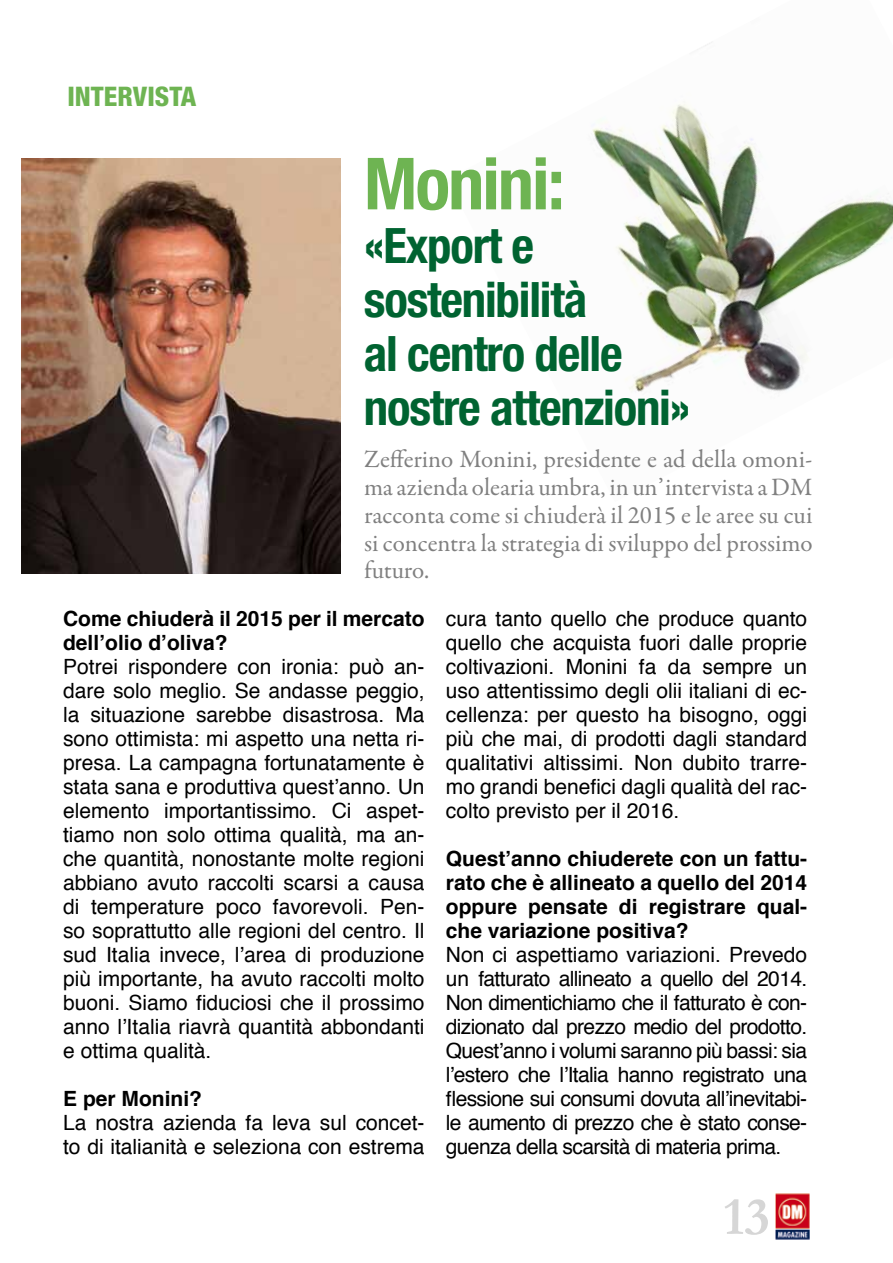
<style>
.page{position:relative;width:893px;height:1263px;background:#fff}
.page>*{position:absolute;margin:0;border:0;box-sizing:border-box;transform-origin:0 0}
.t1{font:700 condensed 72px "Helvetica Neue";letter-spacing:-.025em;color:#6eb452}
.t2{font:700 54px "Garamond";color:#d6d6d6}
.t3{font:700 condensed 48.9px/53.8px "Helvetica Neue";letter-spacing:-.025em;color:#006331}
.t4{font:800 condensed 27px "Helvetica Neue";color:#6eb452}
.t5{font:25.05px/27.9px "Garamond Premr Pro";letter-spacing:-.005em;color:#808080;text-align:justify}
.t6{font:21px/24px "Helvetica";color:#000;text-align:justify}
.t7{font:700 21px/24px "Helvetica";color:#000}
</style>
<div class="page">
<img style="left:775px;top:1193px;width:35px;height:47px">
<img style="left:592px;top:42px;width:301px;height:350px">
<img style="left:22px;top:159px;width:319px;height:414px">
<p class="t4" style="left:67px;top:79px;width:130px">INTERVISTA</p>
<h1 class="t1" style="left:364px;top:140px;width:202px">Monini:</h1>
<h3 class="t3" style="left:364px;top:218px;width:328px">«Export e sostenibilità<br>al centro delle nostre attenzioni»</h3>
<p class="t5" style="left:364px;top:446px;width:450px">Zefferino Monini, presidente e ad della omoni&shy;ma azienda olearia umbra, in un’intervista a DM racconta come si chiuderà il 2015 e le aree su cui si concentra la strategia di sviluppo del prossimo futuro.</p>
<p class="t7" style="left:63px;top:607px;width:363px">Come chiuderà il 2015 per il mercato dell’olio d’oliva?</p>
<p class="t6" style="left:63px;top:655px;width:363px">Potrei rispondere con ironia: può an&shy;dare solo meglio. Se andasse peggio, la situazione sarebbe disastrosa. Ma sono ottimista: mi aspetto una netta ri&shy;presa. La campagna fortunatamente è stata sana e produttiva quest’anno. Un elemento importantissimo. Ci aspet&shy;tiamo non solo ottima qualità, ma an&shy;che quantità, nonostante molte regioni abbiano avuto raccolti scarsi a causa di temperature poco favorevoli. Pen&shy;so soprattutto alle regioni del centro. Il sud Italia invece, l’area di produzione più importante, ha avuto raccolti molto buoni. Siamo fiduciosi che il prossimo anno l’Italia riavrà quantità abbondanti e ottima qualità.</p>
<p class="t7" style="left:63px;top:1087px;width:140px">E per Monini?</p>
<p class="t6" style="left:63px;top:1111px;width:363px">La nostra azienda fa leva sul concet&shy;to di italianità e seleziona con estrema</p>
<p class="t6" style="left:446px;top:607px;width:363px">cura tanto quello che produce quanto quello che acquista fuori dalle proprie coltivazioni. Monini fa da sempre un uso attentissimo degli olii italiani di ec&shy;cellenza: per questo ha bisogno, oggi più che mai, di prodotti dagli standard qualitativi altissimi. Non dubito trarre&shy;mo grandi benefici dagli qualità del rac&shy;colto previsto per il 2016.</p>
<p class="t7" style="left:446px;top:847px;width:363px;text-align:justify">Quest’anno chiuderete con un fattu&shy;rato che è allineato a quello del 2014 oppure pensate di registrare qual&shy;che variazione positiva?</p>
<p class="t6" style="left:446px;top:943px;width:363px">Non ci aspettiamo variazioni. Prevedo un fatturato allineato a quello del 2014.<br>Non dimentichiamo che il fatturato è con&shy;dizionato dal prezzo medio del prodotto.<br>Quest’anno i volumi saranno più bassi: sia l’estero che l’Italia hanno registrato una flessione sui consumi dovuta all’inevitabi&shy;le aumento di prezzo che è stato conse&shy;guenza della scarsità di materia prima.</p>
<h2 class="t2" style="left:723px;top:1185px;width:48px">13</h2>
</div>
